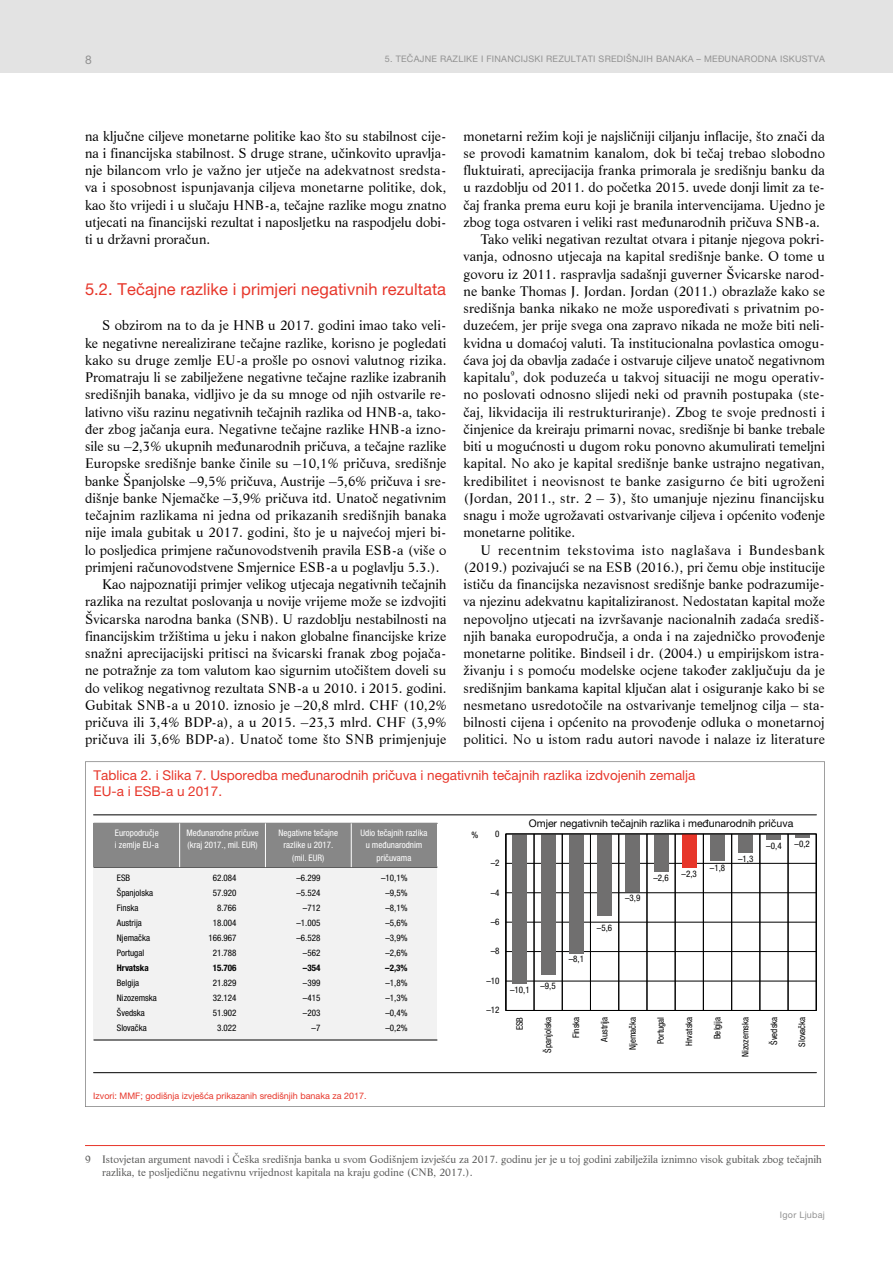
<style>
.page{position:relative;width:893px;height:1263px;background:#fff}
.page>*{position:absolute;margin:0;border:0;box-sizing:border-box;transform-origin:0 0}
.Naslov_2__S{font:16.5px "Helvetica Neue LT Pro";letter-spacing:.005em;color:#e7362a}
.t1{font:13.5px/17.2px "Life L2";color:#000;text-align:justify}
.t2{font:13.5px/16.5px "Helvetica Neue LT Pro";color:#e7362a}
.t3{font:12px "Helvetica Neue LT Pro";color:#929292}
.t4{font:10.5px/13.5px "Life L2";color:#575756}
.t5{font:10.5px "Helvetica Neue LT Pro";color:#000}
.t6{font:condensed 9px/15px "Helvetica Neue LT Pro";color:#000;text-align:right}
.t7{font:condensed 9px/12.8px "Helvetica Neue LT Pro";color:#fff}
.t8{font:9px "Helvetica Neue LT Pro";letter-spacing:.03em;color:#929292}
.t9{font:9px "Helvetica Neue LT Pro";color:#e7362a}
.s1{font-weight:700}
</style>
<div class="page">
<div style="left:0;top:0;width:893px;height:72px;background:#e3e3e3"></div>
<hr style="left:85px;top:1145px;width:740px;height:1px;background:#e7362a">
<svg style="left:85px;top:762px;width:740px;height:345px"></svg>
<hr style="left:94px;top:1072px;width:722px;height:1px;background:#000">
<hr style="left:94px;top:814px;width:722px;height:1px;background:#000">
<div style="left:506px;top:834px;width:311px;height:177px;border:1px solid #000"></div>
<hr style="left:94px;top:1040px;width:343px;height:1px;background:#000">
<hr style="left:94px;top:867px;width:343px;height:1px;background:#000">
<div style="left:94px;top:823px;width:343px;height:44px;background:#878787"></div>
<hr style="left:179px;top:823px;width:1px;height:44px;background:#fff">
<hr style="left:265px;top:823px;width:1px;height:44px;background:#fff">
<hr style="left:351px;top:823px;width:1px;height:44px;background:#fff">
<p class="t3" style="left:85px;top:52px;width:8px">8</p>
<p class="t8" style="left:385px;top:53px;width:24px">5. Tečajne</p>
<p class="t8" style="left:440px;top:53px;width:7px">razlike</p>
<p class="t8" style="left:481px;top:53px;width:12px">i financijski</p>
<p class="t8" style="left:546px;top:53px;width:7px">rezultati</p>
<p class="t8" style="left:599px;top:53px;width:7px">središnjih</p>
<p class="t8" style="left:656px;top:53px;width:8px">banaka</p>
<p class="t8" style="left:697px;top:53px;width:36px">– međunarodna</p>
<p class="t8" style="left:780px;top:53px;width:7px">iskustva</p>
<p class="t1" style="left:85px;top:127px;width:363px;text-align:left">na ključne ciljeve monetarne politike kao što su stabilnost cije&shy;na i financijska stabilnost. S druge strane, učinkovito upravlja&shy;nje bilancom vrlo je važno jer utječe na adekvatnost sredsta&shy;va i sposobnost ispunjavanja ciljeva monetarne politike, dok, kao što vrijedi i u slučaju HNB-a, tečajne razlike mogu znatno utjecati na financijski rezultat i naposljetku na raspodjelu dobi&shy;ti u državni proračun.</p>
<p class="Naslov_2__S" style="left:85px;top:279px;width:363px">5.2. Tečajne razlike i primjeri negativnih rezultata</p>
<p class="t1" style="left:85px;top:316px;width:363px;text-indent:17px">S obzirom na to da je HNB u 2017. godini imao tako veli&shy;ke negativne nerealizirane tečajne razlike, korisno je pogledati kako su druge zemlje EU-a prošle po osnovi valutnog rizika.<br>Promatraju li se zabilježene negativne tečajne razlike izabranih središnjih banaka, vidljivo je da su mnoge od njih ostvarile re&shy;lativno višu razinu negativnih tečajnih razlika od HNB-a, tako&shy;đer zbog jačanja eura. Negativne tečajne razlike HNB-a izno&shy;sile su –2,3% ukupnih međunarodnih pričuva, a tečajne razlike Europske središnje banke činile su –10,1% pričuva, središnje banke Španjolske –9,5% pričuva, Austrije –5,6% pričuva i sre&shy;dišnje banke Njemačke –3,9% pričuva itd. Unatoč negativnim tečajnim razlikama ni jedna od prikazanih središnjih banaka nije imala gubitak u 2017. godini, što je u najvećoj mjeri bi&shy;lo posljedica primjene računovodstvenih pravila ESB-a (više o primjeni računovodstvene Smjernice ESB-a u poglavlju 5.3.).</p>
<p class="t1" style="left:85px;top:575px;width:363px;text-indent:17px">Kao najpoznatiji primjer velikog utjecaja negativnih tečajnih razlika na rezultat poslovanja u novije vrijeme može se izdvojiti Švicarska narodna banka (SNB). U razdoblju nestabilnosti na financijskim tržištima u jeku i nakon globalne financijske krize snažni aprecijacijski pritisci na švicarski franak zbog pojača&shy;ne potražnje za tom valutom kao sigurnim utočištem doveli su do velikog negativnog rezultata SNB-a u 2010. i 2015. godini.<br>Gubitak SNB-a u 2010. iznosio je –20,8 mlrd. CHF (10,2% pričuva ili 3,4% BDP-a), a u 2015. –23,3 mlrd. CHF (3,9% pričuva ili 3,6% BDP-a). Unatoč tome što SNB primjenjuje</p>
<p class="t1" style="left:463px;top:127px;width:363px">monetarni režim koji je najsličniji ciljanju inflacije, što znači da se provodi kamatnim kanalom, dok bi tečaj trebao slobodno fluktuirati, aprecijacija franka primorala je središnju banku da u razdoblju od 2011. do početka 2015. uvede donji limit za te&shy;čaj franka prema euru koji je branila intervencijama. Ujedno je zbog toga ostvaren i veliki rast međunarodnih pričuva SNB-a.</p>
<p class="t1" style="left:463px;top:230px;width:363px;text-indent:17px">Tako veliki negativan rezultat otvara i pitanje njegova pokri&shy;vanja, odnosno utjecaja na kapital središnje banke. O tome u govoru iz 2011. raspravlja sadašnji guverner Švicarske narod&shy;ne banke Thomas J. Jordan. Jordan (2011.) obrazlaže kako se središnja banka nikako ne može uspoređivati s privatnim po&shy;duzećem, jer prije svega ona zapravo nikada ne može biti neli&shy;kvidna u domaćoj valuti. Ta institucionalna povlastica omogu&shy;ćava joj da obavlja zadaće i ostvaruje ciljeve unatoč negativnom kapitalu<sup>9</sup>, dok poduzeća u takvoj situaciji ne mogu operativ&shy;no poslovati odnosno slijedi neki od pravnih postupaka (ste&shy;čaj, likvidacija ili restrukturiranje). Zbog te svoje prednosti i činjenice da kreiraju primarni novac, središnje bi banke trebale biti u mogućnosti u dugom roku ponovno akumulirati temeljni kapital. No ako je kapital središnje banke ustrajno negativan, kredibilitet i neovisnost te banke zasigurno će biti ugroženi (Jordan, 2011., str. 2 – 3), što umanjuje njezinu financijsku snagu i može ugrožavati ostvarivanje ciljeva i općenito vođenje monetarne politike.</p>
<p class="t1" style="left:463px;top:541px;width:363px;text-indent:17px">U recentnim tekstovima isto naglašava i Bundesbank (2019.) pozivajući se na ESB (2016.), pri čemu obje institucije ističu da financijska nezavisnost središnje banke podrazumije&shy;va njezinu adekvatnu kapitaliziranost. Nedostatan kapital može nepovoljno utjecati na izvršavanje nacionalnih zadaća središ&shy;njih banaka europodručja, a onda i na zajedničko provođenje monetarne politike. Bindseil i dr. (2004.) u empirijskom istra&shy;živanju i s pomoću modelske ocjene također zaključuju da je središnjim bankama kapital ključan alat i osiguranje kako bi se nesmetano usredotočile na ostvarivanje temeljnog cilja – sta&shy;bilnosti cijena i općenito na provođenje odluka o monetarnoj politici. No u istom radu autori navode i nalaze iz literature</p>
<p class="t2" style="left:94px;top:766px;width:603px">Tablica 2. i Slika 7. Usporedba međunarodnih pričuva i negativnih tečajnih razlika izdvojenih zemalja<br>EU-a i ESB-a u 2017.</p>
<p class="t7" style="left:115px;top:826px;width:45px">Europodručje i zemlje EU-a</p>
<p class="t7" style="left:186px;top:826px;width:74px">Međunarodne pričuve (kraj 2017., mil. EUR)</p>
<p class="t7" style="left:279px;top:826px;width:61px;text-align:center">Negativne tečajne razlike u 2017. (mil. EUR)</p>
<p class="t7" style="left:361px;top:826px;width:68px;text-align:center">Udio tečajnih razlika u međunarodnim pričuvama</p>
<p class="t6" style="left:117px;top:870px;width:41px;text-align:left">ESB<br>Španjolska<br>Finska<br>Austrija<br>Njemačka<br>Portugal<br><span class="s1">Hrvatska<br></span>Belgija<br>Nizozemska<br>Švedska<br>Slovačka</p>
<p class="t6" style="left:208px;top:870px;width:30px">62.084<br>57.920<br>8.766<br>18.004<br>166.967<br>21.788<br><span class="s1">15.706<br></span>21.829<br>32.124<br>51.902<br>3.022</p>
<p class="t6" style="left:296px;top:870px;width:25px">–6.299 –5.524 –712 –1.005 –6.528 –562 <span class="s1">–354 </span>–399 –415 –203 –7</p>
<p class="t6" style="left:381px;top:870px;width:28px;text-align:center">–10,1% –9,5% –8,1% –5,6% –3,9% –2,6% <span class="s1">–2,3% </span>–1,8% –1,3% –0,4% –0,2%</p>
<p class="t9" style="left:93px;top:1090px;width:275px">Izvori: MMF; godišnja izvješća prikazanih središnjih banaka za 2017.</p>
<p class="t6" style="left:471px;top:827px;width:8px">%</p>
<p class="t6" style="left:495px;top:826px;width:6px">0</p>
<p class="t6" style="left:491px;top:855px;width:10px">–2</p>
<p class="t6" style="left:491px;top:885px;width:10px">–4</p>
<p class="t6" style="left:491px;top:914px;width:10px">–6</p>
<p class="t6" style="left:491px;top:943px;width:10px">–8</p>
<p class="t6" style="left:486px;top:973px;width:15px">–10</p>
<p class="t6" style="left:486px;top:1002px;width:15px">–12</p>
<p class="t5" style="left:529px;top:816px;width:266px">Omjer negativnih tečajnih razlika i međunarodnih pričuva</p>
<p class="t6" style="left:510px;top:983px;width:21px">–10,1</p>
<p class="t6" style="left:540px;top:978px;width:17px">–9,5</p>
<p class="t6" style="left:569px;top:952px;width:17px">–8,1</p>
<p class="t6" style="left:597px;top:920px;width:17px">–5,6</p>
<p class="t6" style="left:625px;top:890px;width:17px">–3,9</p>
<p class="t6" style="left:653px;top:870px;width:17px">–2,6</p>
<p class="t6" style="left:682px;top:866px;width:17px">–2,3</p>
<p class="t6" style="left:710px;top:860px;width:17px">–1,8</p>
<p class="t6" style="left:738px;top:851px;width:17px">–1,3</p>
<p class="t6" style="left:766px;top:838px;width:17px">–0,4</p>
<p class="t6" style="left:794px;top:836px;width:17px">–0,2</p>
<p class="t6" style="left:512px;top:1030px;width:15px;rotate:-90deg">ESB</p>
<p class="t6" style="left:541px;top:1053px;width:38px;rotate:-90deg">Španjolska</p>
<p class="t6" style="left:568px;top:1038px;width:23px;rotate:-90deg">Finska</p>
<p class="t6" style="left:597px;top:1042px;width:26px;rotate:-90deg">Austrija</p>
<p class="t6" style="left:625px;top:1050px;width:35px;rotate:-90deg">Njemačka</p>
<p class="t6" style="left:653px;top:1044px;width:29px;rotate:-90deg">Portugal</p>
<p class="t6" style="left:681px;top:1046px;width:31px;rotate:-90deg">Hrvatska</p>
<p class="t6" style="left:710px;top:1039px;width:24px;rotate:-90deg">Belgija</p>
<p class="t6" style="left:738px;top:1057px;width:42px;rotate:-90deg">Nizozemska</p>
<p class="t6" style="left:766px;top:1045px;width:29px;rotate:-90deg">Švedska</p>
<p class="t6" style="left:794px;top:1047px;width:31px;rotate:-90deg">Slovačka</p>
<p class="t4" style="left:102px;top:1152px;width:721px;text-indent:-17px">9 Istovjetan argument navodi i Češka središnja banka u svom Godišnjem izvješću za 2017. godinu jer je u toj godini zabilježila iznimno visok gubitak zbog tečajnih razlika, te posljedičnu negativnu vrijednost kapitala na kraju godine (CNB, 2017.).</p>
<p class="t8" style="left:780px;top:1210px;width:47px">Igor Ljubaj</p>
</div>
